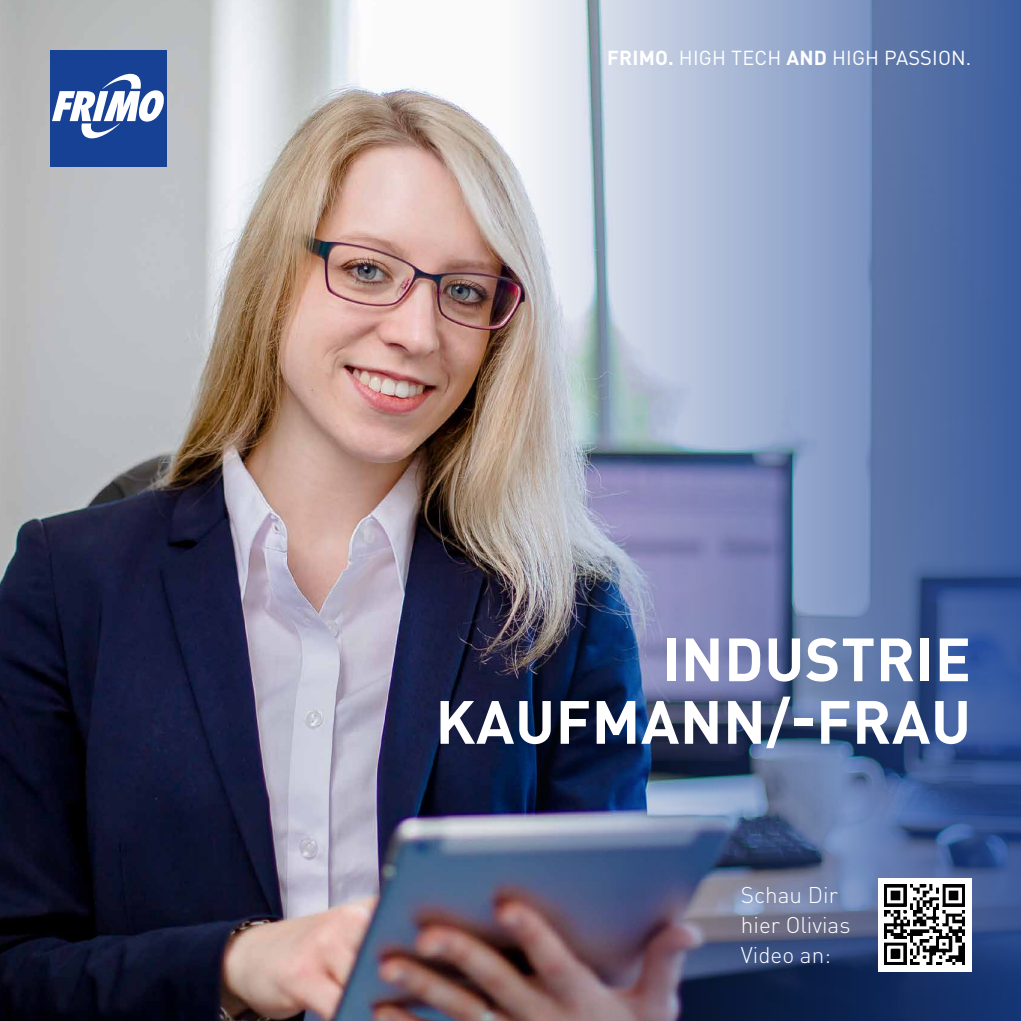
<style>
.page{position:relative;width:1021px;height:1021px;background:#fff}
.page>*{position:absolute;margin:0;border:0;box-sizing:border-box;transform-origin:0 0}
.t1{font:700 60px/62.5px "DIN Pro";letter-spacing:.01em;color:#fff;text-align:right}
.t2{font:300 22.5px/30px "DIN";color:#fff}
.t3{font:20px "DIN Pro";letter-spacing:.01em;color:#fff}
.s1{font-weight:700}
</style>
<div class="page">
<img style="left:0;top:0;width:508px;height:1020px">
<img style="left:508px;top:0;width:512px;height:1020px">
<div style="left:50px;top:50px;width:116px;height:116px;background:#164194"></div>
<svg style="left:52px;top:73px;width:112px;height:66px"></svg>
<div style="left:878px;top:878px;width:93px;height:93px;background:#fff"></div>
<img style="left:884px;top:884px;width:80px;height:80px">
<p class="t3" style="left:607px;top:44px;width:366px"><span class="s1">FRIMO.</span> HIGH TECH <span class="s1">AND</span> HIGH PASSION.</p>
<h1 class="t1" style="left:435px;top:626px;width:537px">INDUSTRIE<br>KAUFMANN/-FRAU</h1>
<p class="t2" style="left:741px;top:879px;width:111px">Schau Dir hier Olivias<br>Video an:</p>
</div>
